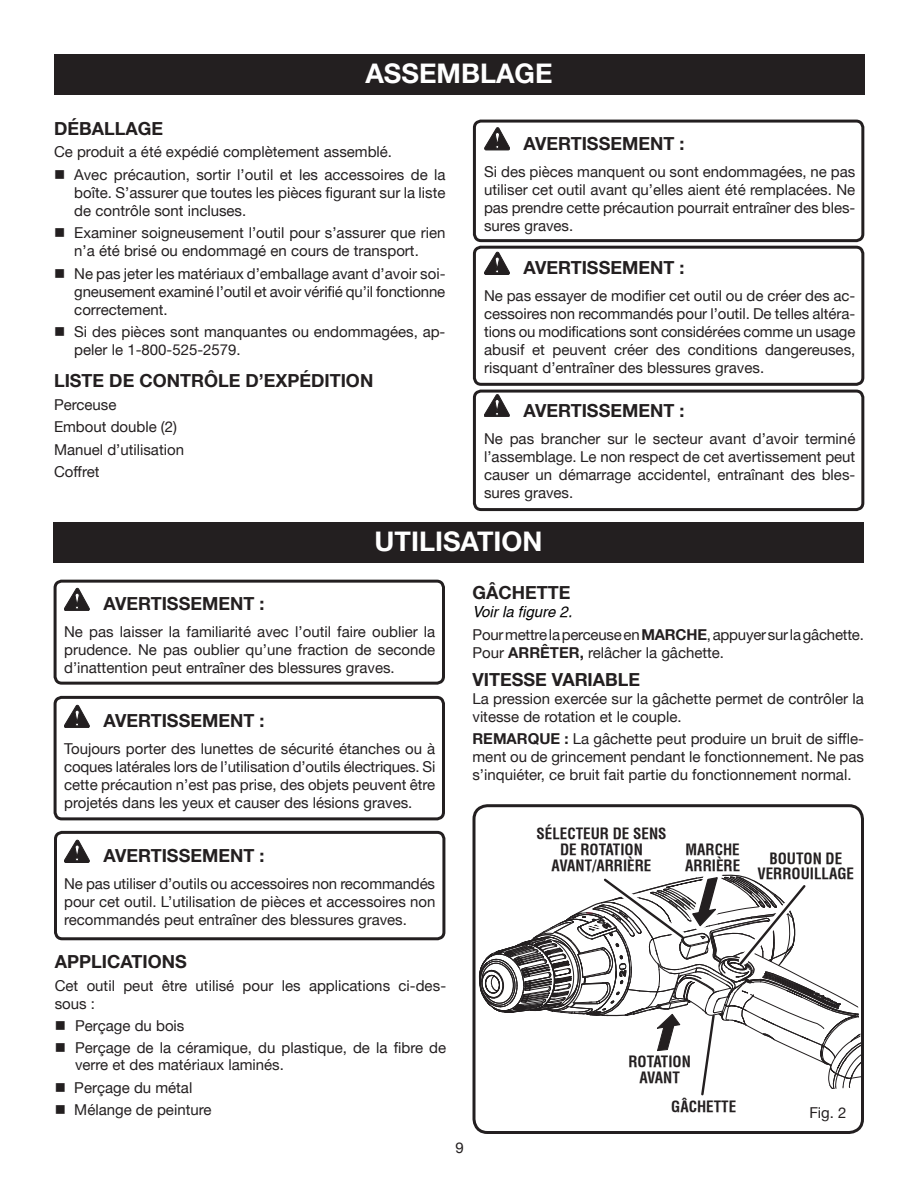
<style>
.page{position:relative;width:918px;height:1188px;background:#fff}
.page>*{position:absolute;margin:0;border:0;box-sizing:border-box;transform-origin:0 0}
.t1{font:700 27px "Helvetica Neue";color:#fff}
.t2{font:700 18px "Helvetica Neue";color:#231f20}
.t3{font:15px/18px "Helvetica Neue";color:#231f20;text-align:justify}
.t4{font:700 condensed 15px/15.8px "Helvetica";color:#231f20;text-align:center}
.t5{font:italic 15px "Helvetica";color:#000}
.s1{font-weight:700}
</style>
<div class="page">
<div style="left:54px;top:54px;width:811px;height:40px;background:#231f20"></div>
<div style="left:54px;top:523px;width:810px;height:40px;background:#231f20"></div>
<svg style="left:53px;top:695px;width:392px;height:124px"></svg>
<svg style="left:53px;top:579px;width:392px;height:104px"></svg>
<svg style="left:64px;top:705px;width:25px;height:23px"></svg>
<svg style="left:54px;top:830px;width:392px;height:109px"></svg>
<svg style="left:472px;top:804px;width:392px;height:328px"></svg>
<svg style="left:472px;top:864px;width:392px;height:251px"></svg>
<svg style="left:472px;top:119px;width:393px;height:122px"></svg>
<svg style="left:472px;top:245px;width:393px;height:139px"></svg>
<svg style="left:472px;top:389px;width:393px;height:121px"></svg>
<svg style="left:485px;top:128px;width:25px;height:22px"></svg>
<svg style="left:484px;top:252px;width:26px;height:23px"></svg>
<svg style="left:484px;top:395px;width:25px;height:22px"></svg>
<h1 class="t1" style="left:365px;top:56px;width:189px">ASSEMBLAGE</h1>
<p class="t2" style="left:54px;top:117px;width:111px">DÉBALLAGE</p>
<p class="t3" style="left:54px;top:143px;width:340px">Ce produit a été expédié complètement assemblé.</p>
<p class="t3" style="left:74px;top:165px;width:373px;text-indent:-20px">■ Avec précaution, sortir l’outil et les accessoires de la boîte. S’assurer que toutes les pièces figurant sur la liste de contrôle sont incluses.</p>
<p class="t3" style="left:54px;top:224px;width:393px;text-align:center">■ Examiner soigneusement l’outil pour s’assurer que rien n’a été brisé ou endommagé en cours de transport.</p>
<p class="t3" style="left:74px;top:264px;width:373px;text-indent:-20px">■ Ne pas jeter les matériaux d’emballage avant d’avoir soi&shy;gneusement examiné l’outil et avoir vérifié qu’il fonctionne correctement.</p>
<p class="t3" style="left:74px;top:323px;width:373px;text-indent:-20px">■ Si des pièces sont manquantes ou endommagées, ap&shy;peler le 1-800-525-2579.</p>
<p class="t2" style="left:54px;top:370px;width:321px">LISTE DE CONTRÔLE D’EXPÉDITION</p>
<p class="t3" style="left:54px;top:393px;width:132px;line-height:22.5px;text-align:left">Perceuse<br>Embout double (2)<br>Manuel d’utilisation<br>Coffret</p>
<p class="t2" style="left:524px;top:132px;width:162px">AVERTISSEMENT :</p>
<p class="t3" style="left:484px;top:162px;width:373px">Si des pièces manquent ou sont endommagées, ne pas utiliser cet outil avant qu’elles aient été remplacées. Ne pas prendre cette précaution pourrait entraîner des bles&shy;sures graves.</p>
<p class="t2" style="left:524px;top:257px;width:162px">AVERTISSEMENT :</p>
<p class="t3" style="left:484px;top:287px;width:373px">Ne pas essayer de modifier cet outil ou de créer des ac&shy;cessoires non recommandés pour l’outil. De telles altéra&shy;tions ou modifications sont considérées comme un usage abusif et peuvent créer des conditions dangereuses, risquant d’entraîner des blessures graves.</p>
<p class="t2" style="left:524px;top:399px;width:162px">AVERTISSEMENT :</p>
<p class="t3" style="left:484px;top:429px;width:373px">Ne pas brancher sur le secteur avant d’avoir terminé l’assemblage. Le non respect de cet avertissement peut causer un démarrage accidentel, entraînant des bles&shy;sures graves.</p>
<h1 class="t1" style="left:375px;top:525px;width:169px">UTILISATION</h1>
<p class="t2" style="left:104px;top:592px;width:162px">AVERTISSEMENT :</p>
<p class="t3" style="left:64px;top:622px;width:373px">Ne pas laisser la familiarité avec l’outil faire oublier la prudence. Ne pas oublier qu’une fraction de seconde d’inattention peut entraîner des blessures graves.</p>
<p class="t2" style="left:104px;top:709px;width:162px">AVERTISSEMENT :</p>
<p class="t3" style="left:64px;top:739px;width:373px">Toujours porter des lunettes de sécurité étanches ou à coques latérales lors de l’utilisation d’outils électriques. Si cette précaution n’est pas prise, des objets peuvent être projetés dans les yeux et causer des lésions graves.</p>
<p class="t2" style="left:104px;top:844px;width:162px">AVERTISSEMENT :</p>
<p class="t3" style="left:64px;top:874px;width:373px">Ne pas utiliser d’outils ou accessoires non recommandés pour cet outil. L’utilisation de pièces et accessoires non recommandés peut entraîner des blessures graves.</p>
<p class="t2" style="left:472px;top:582px;width:99px">GÂCHETTE</p>
<p class="t5" style="left:472px;top:604px;width:101px">Voir la figure 2.</p>
<p class="t3" style="left:472px;top:625px;width:393px">Pour mettre la perceuse en <span class="s1">MARCHE</span>, appuyer sur la gâchette.<br>Pour <span class="s1">ARRÊTER,</span> relâcher la gâchette.</p>
<p class="t2" style="left:472px;top:668px;width:169px">VITESSE VARIABLE</p>
<p class="t3" style="left:472px;top:689px;width:393px">La pression exercée sur la gâchette permet de contrôler la vitesse de rotation et le couple.</p>
<p class="t3" style="left:472px;top:730px;width:393px"><span class="s1">REMARQUE :</span> La gâchette peut produire un bruit de siffle&shy;ment ou de grincement pendant le fonctionnement. Ne pas s’inquiéter, ce bruit fait partie du fonctionnement normal.</p>
<p class="t4" style="left:537px;top:826px;width:132px">SÉLECTEUR DE SENS<br>DE ROTATION<br>AVANT/ARRIÈRE</p>
<p class="t4" style="left:685px;top:842px;width:57px;text-align:left">MARCHE<br>ARRIÈRE</p>
<p class="t4" style="left:757px;top:850px;width:98px">BOUTON DE<br>VERROUILLAGE</p>
<p class="t2" style="left:55px;top:951px;width:133px">APPLICATIONS</p>
<p class="t3" style="left:55px;top:976px;width:393px">Cet outil peut être utilisé pour les applications ci-des&shy;sous :</p>
<p class="t3" style="left:55px;top:1016px;width:131px">■ Perçage du bois</p>
<p class="t3" style="left:75px;top:1038px;width:373px;text-indent:-20px">■ Perçage de la céramique, du plastique, de la fibre de verre et des matériaux laminés.</p>
<p class="t3" style="left:55px;top:1078px;width:139px">■ Perçage du métal</p>
<p class="t3" style="left:55px;top:1101px;width:158px">■ Mélange de peinture</p>
<p class="t3" style="left:456px;top:1139px;width:10px">9</p>
<p class="t4" style="left:628px;top:1053px;width:64px">ROTATION<br>AVANT</p>
<p class="t4" style="left:671px;top:1098px;width:67px">GÂCHETTE</p>
<p class="t3" style="left:809px;top:1104px;width:39px">Fig. 2</p>
</div>
